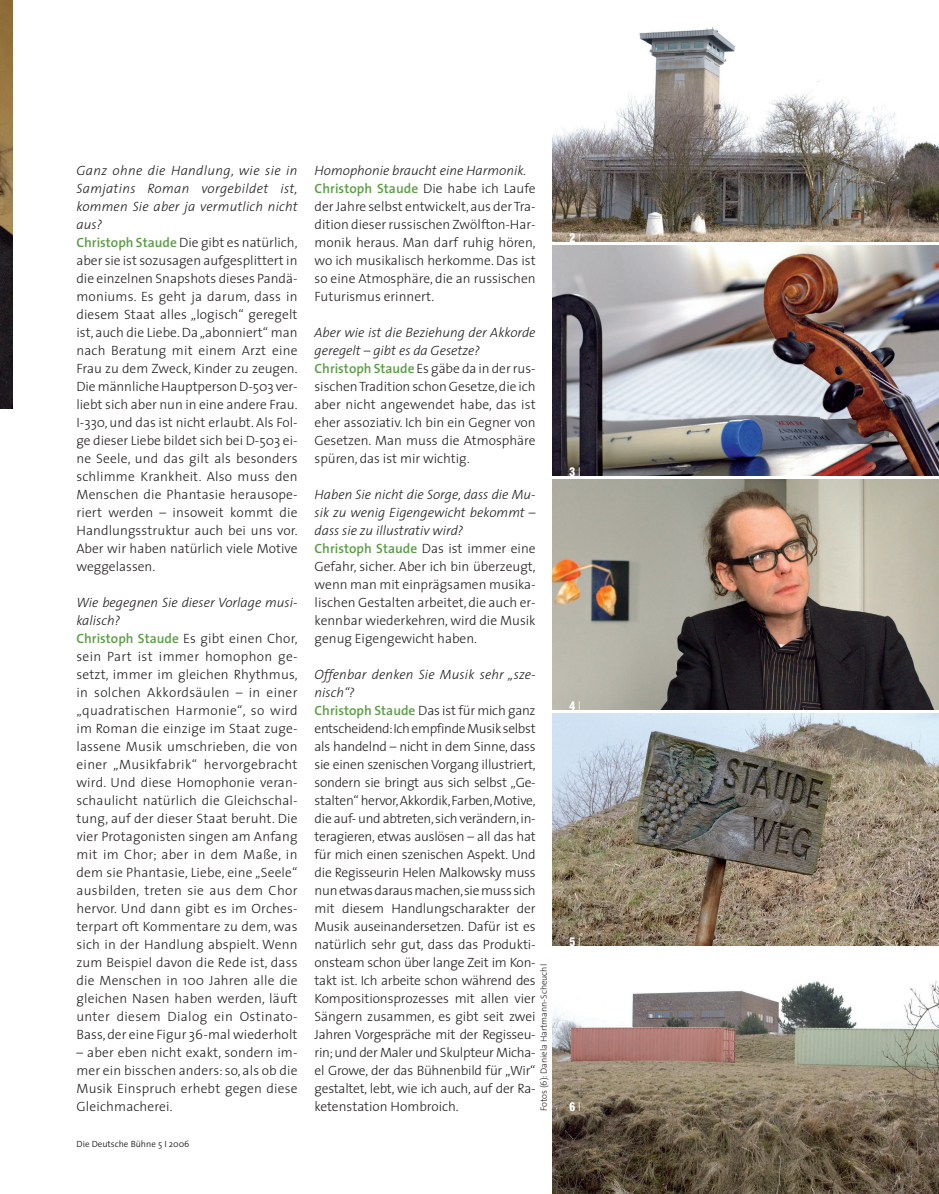
<style>
.page{position:relative;width:939px;height:1194px;background:#fff}
.page>*{position:absolute;margin:0;border:0;box-sizing:border-box;transform-origin:0 0}
.t1{font:300 13.5px/18px "The Sans";color:#231f20}
.t2{font:300 13.5px/18px "The Sans";letter-spacing:-.02em;color:#231f20}
.t3{font:900 condensed 11.7px "Helvetica";color:#fff}
.t4{font:300 9px "The Sans";color:#231f20}
.t5{font:300 9px "The Sans";color:#231f20}
.s1{font-style:italic}
.s2{font-weight:600;color:#5a9d44}
.s3{font-family:"The Sans";font-weight:200;font-stretch:normal;font-size:12.75px}
</style>
<div class="page">
<img style="left:0;top:0;width:13px;height:409px">
<img style="left:553px;top:26px;width:386px;height:216px">
<img style="left:553px;top:246px;width:386px;height:230px">
<img style="left:553px;top:480px;width:386px;height:230px">
<img style="left:553px;top:714px;width:386px;height:231px">
<img style="left:553px;top:981px;width:386px;height:212px">
<p class="t1" style="left:76px;top:163px;width:223px"><span class="s1">Ganz ohne die Handlung, wie sie in Samjatins Roman vorgebildet ist, kommen Sie aber ja vermutlich nicht aus?<br></span><span class="s2">Christoph Staude</span> Die gibt es natürlich, aber sie ist sozusagen aufgesplittert in die einzelnen Snapshots dieses Pandä&shy;moniums. Es geht ja darum, dass in diesem Staat alles „logisch“ geregelt ist, auch die Liebe. Da „abonniert“ man nach Beratung mit einem Arzt eine Frau zu dem Zweck, Kinder zu zeugen.<br>Die männliche Hauptperson D-503 ver&shy;liebt sich aber nun in eine andere Frau.<br>I-330, und das ist nicht erlaubt. Als Fol&shy;ge dieser Liebe bildet sich bei D-503 ei&shy;ne Seele, und das gilt als besonders schlimme Krankheit. Also muss den Menschen die Phantasie herausope&shy;riert werden – insoweit kommt die Handlungsstruktur auch bei uns vor.<br>Aber wir haben natürlich viele Motive weggelassen.</p>
<p class="t1" style="left:76px;top:595px;width:223px"><span class="s1">Wie begegnen Sie dieser Vorlage musi&shy;kalisch?<br></span><span class="s2">Christoph Staude</span> Es gibt einen Chor, sein Part ist immer homophon ge&shy;setzt, immer im gleichen Rhythmus, in solchen Akkordsäulen – in einer „quadratischen Harmonie“, so wird im Roman die einzige im Staat zuge&shy;lassene Musik umschrieben, die von einer „Musikfabrik“ hervorgebracht wird. Und diese Homophonie veran&shy;schaulicht natürlich die Gleichschal&shy;tung, auf der dieser Staat beruht. Die vier Protagonisten singen am Anfang mit im Chor; aber in dem Maße, in dem sie Phantasie, Liebe, eine „Seele“ ausbilden, treten sie aus dem Chor hervor. Und dann gibt es im Orches&shy;terpart oft Kommentare zu dem, was sich in der Handlung abspielt. Wenn zum Beispiel davon die Rede ist, dass die Menschen in 100 Jahren alle die gleichen Nasen haben werden, läuft unter diesem Dialog ein Ostinato-Bass, der eine Figur 36-mal wiederholt</p>
<p class="t1" style="left:76px;top:1045px;width:223px;text-align:justify">– aber eben nicht exakt, sondern im&shy;mer ein bisschen anders: so, als ob die Musik Einspruch erhebt gegen diese Gleichmacherei.</p>
<p class="t5" style="left:77px;top:1141px;width:114px">Die Deutsche Bühne 5 I 2006</p>
<p class="t1" style="left:315px;top:163px;width:223px"><span class="s1">Homophonie braucht eine Harmonik.<br></span><span class="s2">Christoph Staude</span> Die habe ich Laufe der Jahre selbst entwickelt, aus der Tra&shy;dition dieser russischen Zwölfton-Har&shy;monik heraus. Man darf ruhig hören, wo ich musikalisch herkomme. Das ist so eine Atmosphäre, die an russischen Futurismus erinnert.</p>
<p class="t1" style="left:315px;top:325px;width:223px"><span class="s1">Aber wie ist die Beziehung der Akkorde geregelt – gibt es da Gesetze?<br></span><span class="s2">Christoph Staude</span> Es gäbe da in der rus&shy;sischen Tradition schon Gesetze,die ich aber nicht angewendet habe, das ist eher assoziativ. Ich bin ein Gegner von Gesetzen. Man muss die Atmosphäre spüren, das ist mir wichtig.</p>
<p class="t1" style="left:315px;top:487px;width:223px"><span class="s1">Haben Sie nicht die Sorge, dass die Mu&shy;sik zu wenig Eigengewicht bekommt – dass sie zu illustrativ wird?<br></span><span class="s2">Christoph Staude</span> Das ist immer eine Gefahr, sicher. Aber ich bin überzeugt, wenn man mit einprägsamen musika&shy;lischen Gestalten arbeitet, die auch er&shy;kennbar wiederkehren, wird die Musik genug Eigengewicht haben.</p>
<p class="t2" style="left:315px;top:667px;width:223px"><span class="s1">Offenbar denken Sie Musik sehr „sze&shy;nisch“?<br></span><span class="s2">Christoph Staude</span> Das ist für mich ganz entscheidend:Ich empfinde Musik selbst als handelnd – nicht in dem Sinne, dass sie einen szenischen Vorgang illustriert, sondern sie bringt aus sich selbst „Ge&shy;stalten“ hervor,Akkordik,Farben,Motive, die auf- und abtreten,sich verändern,in&shy;teragieren, etwas auslösen – all das hat für mich einen szenischen Aspekt. Und die Regisseurin Helen Malkowsky muss nun etwas daraus machen,sie muss sich mit diesem Handlungscharakter der Musik auseinandersetzen. Dafür ist es natürlich sehr gut, dass das Produkti&shy;onsteam schon über lange Zeit im Kon&shy;takt ist. Ich arbeite schon während des Kompositionsprozesses mit allen vier Sängern zusammen, es gibt seit zwei Jahren Vorgespräche mit der Regisseu&shy;rin;und der Maler und Skulpteur Micha&shy;el Growe, der das Bühnenbild für „Wir“ gestaltet, lebt, wie ich auch, auf der Ra&shy;ketenstation Hombroich.</p>
<p class="t4" style="left:541px;top:1111px;width:149px;rotate:-90deg">Fotos (6): Daniela Hartmann-Scheuchl</p>
<p class="t3" style="left:570px;top:233px;width:13px">2<span class="s3">I</span></p>
<p class="t3" style="left:570px;top:467px;width:13px">3<span class="s3">I</span></p>
<p class="t3" style="left:570px;top:701px;width:13px">4<span class="s3">I</span></p>
<p class="t3" style="left:570px;top:937px;width:13px">5<span class="s3">I</span></p>
<p class="t3" style="left:570px;top:1102px;width:13px">6<span class="s3">I</span></p>
</div>
